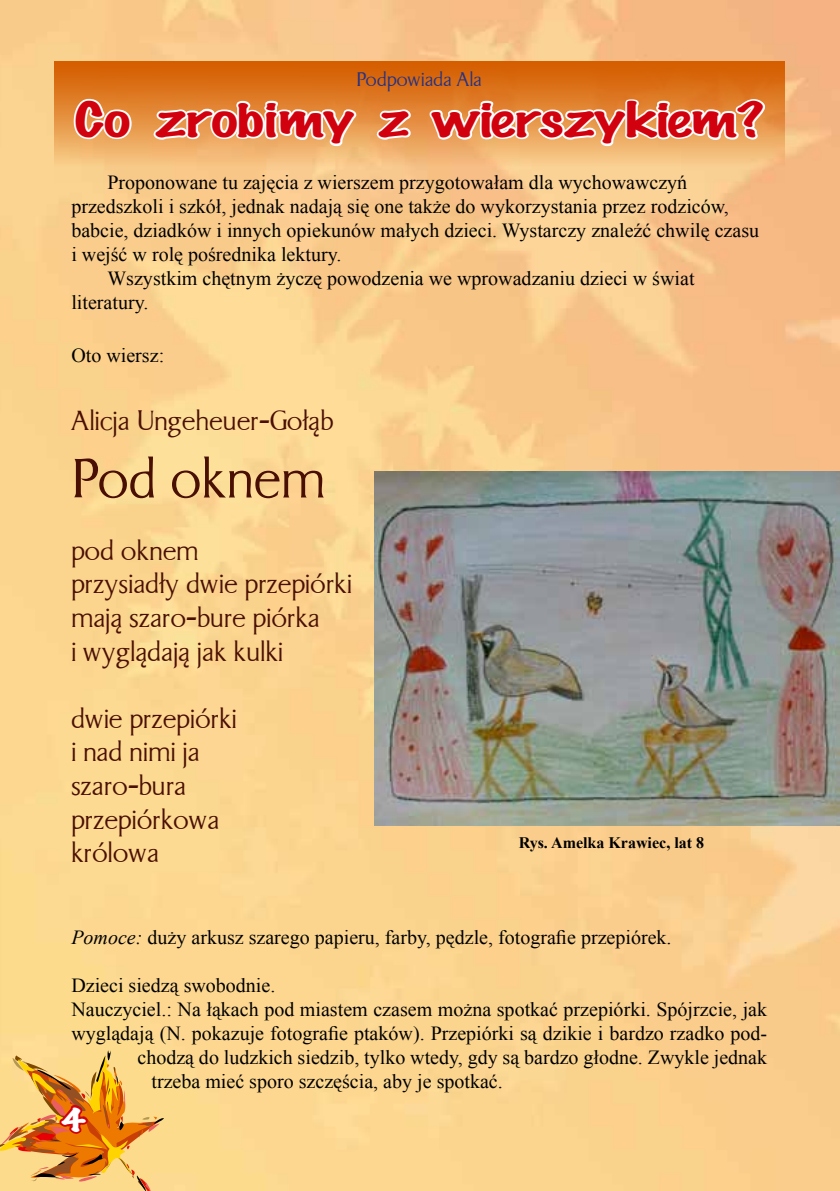
<style>
.page{position:relative;width:840px;height:1191px;background:#fff}
.page>*{position:absolute;margin:0;border:0;box-sizing:border-box;transform-origin:0 0}
.t1{font:56px "EFN Dustin";color:#4a0f03}
.t2{font:48px "FL Pismo Reczne 6";color:#d1010e}
.t3{font:32px "FL Pismo Reczne 6";color:#fff}
.t4{font:28px/33.6px "EFN Dustin";color:#4a0f03}
.t5{font:20px "Times New Roman";color:#000}
.t6{font:20px "EFN Dustin";color:#243285}
.t7{font:700 16px "Times New Roman";color:#000}
.s1{font-style:italic}
</style>
<div class="page">
<img style="left:0;top:0;width:839px;height:1191px">
<div style="left:55px;top:61px;width:729px;height:122px;background:linear-gradient(to bottom,#d25700,#fbd397)"></div>
<svg style="left:0;top:1050px;width:165px;height:141px;background:#ecb05a"></svg>
<svg style="left:71px;top:96px;width:63px;height:45px"></svg>
<svg style="left:151px;top:89px;width:208px;height:110px;background:#f1ba80"></svg>
<svg style="left:374px;top:107px;width:40px;height:35px"></svg>
<svg style="left:427px;top:89px;width:339px;height:110px;background:#f1bc83"></svg>
<img style="left:375px;top:471px;width:464px;height:355px">
<p class="t6" style="left:356px;top:67px;width:127px">Podpowiada Ala</p>
<h2 class="t2" style="left:74px;top:93px;width:690px">Co zrobimy z wierszykiem?</h2>
<p class="t5" style="left:107px;top:169px;width:581px">Proponowane tu zajęcia z wierszem przygotowałam dla wychowawczyń</p>
<p class="t5" style="left:71px;top:193px;width:658px">przedszkoli i szkół, jednak nadają się one także do wykorzystania przez rodziców,</p>
<p class="t5" style="left:71px;top:217px;width:689px">babcie, dziadków i innych opiekunów małych dzieci. Wystarczy znaleźć chwilę czasu</p>
<p class="t5" style="left:71px;top:241px;width:271px">i wejść w rolę pośrednika lektury.</p>
<p class="t5" style="left:107px;top:265px;width:588px">Wszystkim chętnym życzę powodzenia we wprowadzaniu dzieci w świat</p>
<p class="t5" style="left:71px;top:289px;width:78px">literatury.</p>
<p class="t5" style="left:71px;top:341px;width:94px">Oto wiersz:</p>
<h3 class="t4" style="left:71px;top:404px;width:263px">Alicja Ungeheuer-Gołąb</h3>
<h1 class="t1" style="left:71px;top:442px;width:256px">Pod oknem</h1>
<h3 class="t4" style="left:71px;top:533px;width:282px">pod oknem<br>przysiadły dwie przepiórki mają szaro-bure piórka<br>i wyglądają jak kulki</h3>
<h3 class="t4" style="left:71px;top:701px;width:167px">dwie przepiórki i nad nimi ja szaro-bura przepiórkowa królowa</h3>
<p class="t7" style="left:518px;top:831px;width:187px">Rys. Amelka Krawiec, lat 8</p>
<p class="t5" style="left:71px;top:923px;width:601px"><span class="s1">Pomoce:</span> duży arkusz szarego papieru, farby, pędzle, fotografie przepiórek.</p>
<p class="t5" style="left:71px;top:971px;width:205px">Dzieci siedzą swobodnie.</p>
<p class="t5" style="left:71px;top:995px;width:697px">Nauczyciel.: Na łąkach pod miastem czasem można spotkać przepiórki. Spójrzcie, jak</p>
<p class="t5" style="left:71px;top:1019px;width:697px">wyglądają (N. pokazuje fotografie ptaków). Przepiórki są dzikie i bardzo rzadko pod-</p>
<p class="t5" style="left:137px;top:1043px;width:631px">chodzą do ludzkich siedzib, tylko wtedy, gdy są bardzo głodne. Zwykle jednak</p>
<p class="t5" style="left:151px;top:1067px;width:353px">trzeba mieć sporo szczęścia, aby je spotkać.</p>
<h3 class="t3" style="left:61px;top:1102px;width:26px">4</h3>
</div>
